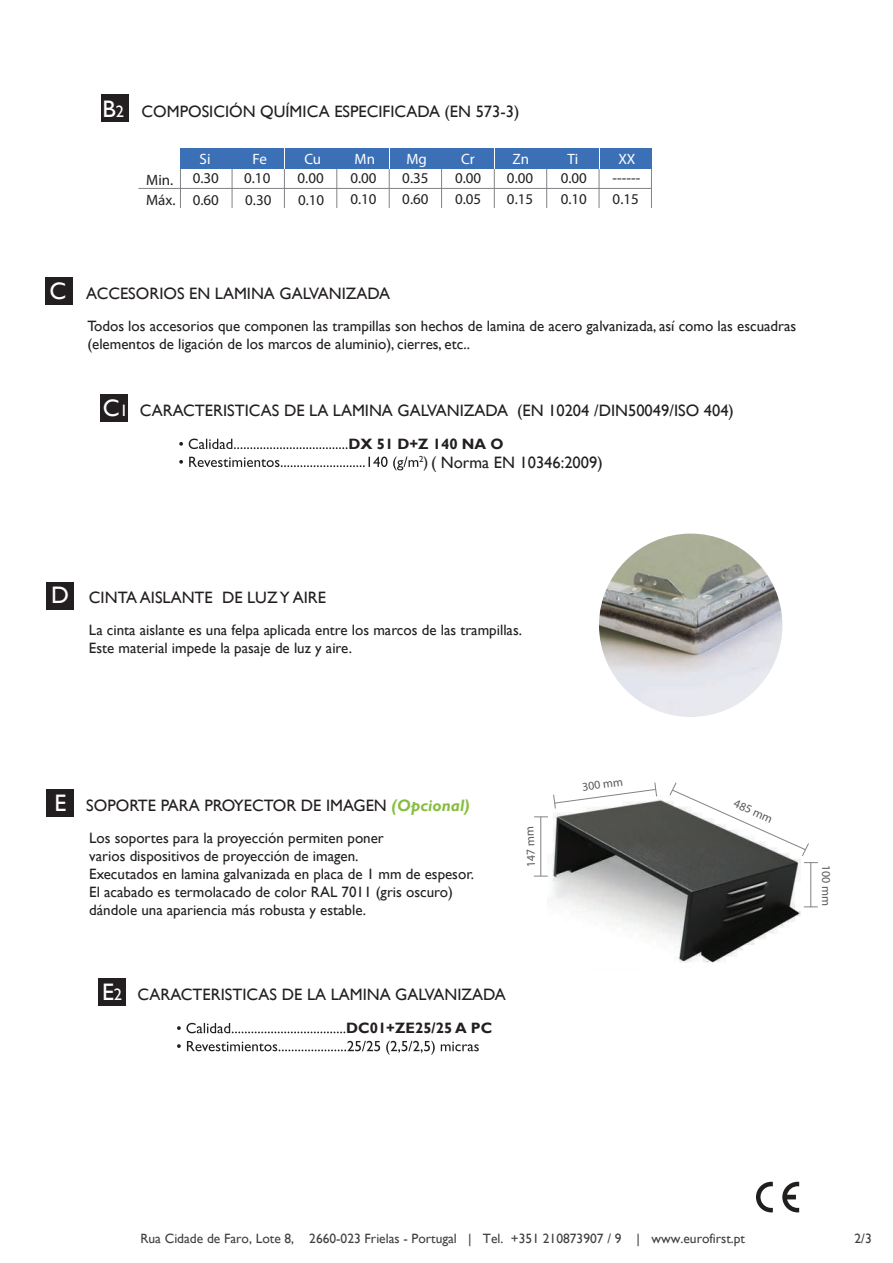
<style>
.page{position:relative;width:893px;height:1263px;background:#fff}
.page>*{position:absolute;margin:0;border:0;box-sizing:border-box;transform-origin:0 0}
.t1{font:23.85px "Gill Sans";color:#fff}
.t2{font:16.5px "Gill Sans";color:#231f20}
.t3{font:15px/18px "Gill Sans";color:#231f20}
.t4{font:15px/21.1px "Myriad Pro";color:#231f20}
.t5{font:700 15px "Gill Sans";color:#231f20}
.t6{font:15px "Myriad Pro";color:#fff}
.t7{font:13.5px "Gill Sans";color:#404041}
.t8{font:13.5px "Gill Sans";color:#3e3e3f}
.t9{font:12px "Myriad Pro";color:#57585a}
.t10{font:8.7px "Gill Sans";color:#231f20}
.s1{font-size:23.85px;color:#fff}
.s2{color:#fff}
.s3{font-size:16.5px}
.s4{font-size:15px}
.s5{font-weight:700;font-style:italic;color:#87bd3f}
</style>
<div class="page">
<svg style="left:756px;top:1182px;width:17px;height:30px"></svg>
<svg style="left:782px;top:1182px;width:17px;height:30px"></svg>
<img style="left:599px;top:534px;width:183px;height:183px;border-radius:92px">
<div style="left:47px;top:789px;width:27px;height:28px;background:#231f20"></div>
<img style="left:547px;top:799px;width:263px;height:164px">
<div style="left:98px;top:978px;width:28px;height:28px;background:#231f20"></div>
<svg style="left:177px;top:1023px;width:168px;height:10px"></svg>
<svg style="left:177px;top:1041px;width:302px;height:13px"></svg>
<hr style="left:540px;top:817px;width:1px;height:59px;background:#808285">
<svg style="left:534px;top:816px;width:14px;height:1px"></svg>
<svg style="left:534px;top:876px;width:14px;height:1px"></svg>
<hr style="left:810px;top:863px;width:1px;height:44px;background:#808285">
<svg style="left:804px;top:906px;width:14px;height:1px"></svg>
<svg style="left:669px;top:782px;width:149px;height:81px"></svg>
<svg style="left:553px;top:782px;width:104px;height:27px"></svg>
<div style="left:46px;top:582px;width:28px;height:27px;background:#231f20"></div>
<div style="left:45px;top:277px;width:27px;height:28px;background:#231f20"></div>
<div style="left:101px;top:94px;width:28px;height:28px;background:#231f20"></div>
<div style="left:180px;top:148px;width:51px;height:20px;background:#3b70b6"></div>
<div style="left:232px;top:148px;width:52px;height:20px;background:#3b70b6"></div>
<div style="left:285px;top:148px;width:51px;height:20px;background:#3b70b6"></div>
<div style="left:337px;top:148px;width:52px;height:20px;background:#3b70b6"></div>
<div style="left:390px;top:148px;width:51px;height:20px;background:#3b70b6"></div>
<div style="left:442px;top:148px;width:52px;height:20px;background:#3b70b6"></div>
<div style="left:495px;top:148px;width:51px;height:20px;background:#3b70b6"></div>
<div style="left:547px;top:148px;width:52px;height:20px;background:#3b70b6"></div>
<div style="left:600px;top:148px;width:51px;height:20px;background:#3b70b6"></div>
<hr style="left:138px;top:188px;width:356px;height:1px;background:#808285">
<hr style="left:441px;top:169px;width:1px;height:39px;background:#808285">
<hr style="left:389px;top:169px;width:1px;height:39px;background:#808285">
<hr style="left:336px;top:169px;width:1px;height:39px;background:#808285">
<hr style="left:284px;top:169px;width:1px;height:39px;background:#808285">
<hr style="left:232px;top:169px;width:1px;height:39px;background:#808285">
<hr style="left:494px;top:188px;width:157px;height:1px;background:#808285">
<hr style="left:651px;top:169px;width:1px;height:39px;background:#808285">
<hr style="left:599px;top:169px;width:1px;height:39px;background:#808285">
<hr style="left:546px;top:169px;width:1px;height:39px;background:#808285">
<hr style="left:494px;top:169px;width:1px;height:39px;background:#808285">
<hr style="left:180px;top:169px;width:1px;height:39px;background:#808285">
<div style="left:100px;top:394px;width:28px;height:27px;background:#231f20"></div>
<svg style="left:179px;top:439px;width:168px;height:10px"></svg>
<svg style="left:179px;top:457px;width:239px;height:13px"></svg>
<p class="t2" style="left:102px;top:102px;width:418px"><span class="s1">B</span><span class="s2">2</span> COMPOSICIÓN QUÍMICA ESPECIFICADA (EN 573-3)</p>
<p class="t6" style="left:200px;top:150px;width:12px">Si</p>
<p class="t6" style="left:253px;top:150px;width:16px">Fe</p>
<p class="t6" style="left:304px;top:150px;width:18px">Cu</p>
<p class="t6" style="left:354px;top:150px;width:22px">Mn</p>
<p class="t6" style="left:406px;top:150px;width:22px">Mg</p>
<p class="t6" style="left:461px;top:150px;width:15px">Cr</p>
<p class="t6" style="left:513px;top:150px;width:18px">Zn</p>
<p class="t6" style="left:568px;top:150px;width:12px">Ti</p>
<p class="t6" style="left:618px;top:150px;width:18px">XX</p>
<p class="t4" style="left:146px;top:170px;width:31px;line-height:19.6px">Min.<br>Máx.</p>
<p class="t4" style="left:193px;top:167px;width:28px;line-height:21.8px">0.30<br>0.60</p>
<p class="t4" style="left:244px;top:167px;width:28px">0.10</p>
<p class="t4" style="left:298px;top:167px;width:28px;line-height:21.8px">0.00<br>0.10</p>
<p class="t4" style="left:350px;top:167px;width:28px">0.00<br>0.10</p>
<p class="t4" style="left:402px;top:167px;width:28px">0.35<br>0.60</p>
<p class="t4" style="left:455px;top:167px;width:28px">0.00<br>0.05</p>
<p class="t4" style="left:507px;top:167px;width:28px">0.00<br>0.15</p>
<p class="t4" style="left:561px;top:167px;width:28px">0.00<br>0.10</p>
<p class="t4" style="left:613px;top:167px;width:29px">------<br>0.15</p>
<p class="t4" style="left:245px;top:189px;width:28px">0.30</p>
<p class="t2" style="left:50px;top:284px;width:342px"><span class="s1">C</span> ACCESORIOS EN LAMINA GALVANIZADA</p>
<p class="t3" style="left:87px;top:317px;width:710px">Todos los accesorios que componen las trampillas son hechos de lamina de acero galvanizada, así como las escuadras (elementos de ligación de los marcos de aluminio), cierres, etc..</p>
<h1 class="t1" style="left:103px;top:394px;width:27px">C<span class="s3">1</span></h1>
<p class="t2" style="left:140px;top:401px;width:596px">CARACTERISTICAS DE LA LAMINA GALVANIZADA (EN 10204 /DIN50049/ISO 404)</p>
<p class="t5" style="left:348px;top:435px;width:157px">DX 51 D+Z 140 NA O</p>
<p class="t10" style="left:419px;top:454px;width:11px">2<span class="s4">)</span></p>
<p class="t2" style="left:431px;top:453px;width:173px">( Norma EN 10346:2009)</p>
<p class="t2" style="left:51px;top:588px;width:276px"><span class="s1">D</span> CINTA AISLANTE DE LUZY AIRE</p>
<p class="t3" style="left:89px;top:622px;width:435px">La cinta aislante es una felpa aplicada entre los marcos de las trampillas.<br>Este material impede la pasaje de luz y aire.</p>
<p class="t2" style="left:54px;top:796px;width:417px"><span class="s1">E</span> SOPORTE PARA PROYECTOR DE IMAGEN <span class="s5">(Opcional)</span></p>
<p class="t3" style="left:89px;top:829px;width:386px">Los soportes para la proyección permiten poner<br>varios dispositivos de proyección de imagen.<br>Executados en lamina galvanizada en placa de 1 mm de espesor.<br>El acabado es termolacado de color RAL 7011 (gris oscuro) dándole una apariencia más robusta y estable.</p>
<p class="t9" style="left:524px;top:868px;width:43px;rotate:-92deg">147 mm</p>
<p class="t2" style="left:102px;top:985px;width:405px"><span class="s1">E</span><span class="s2">2</span> CARACTERISTICAS DE LA LAMINA GALVANIZADA</p>
<p class="t5" style="left:346px;top:1019px;width:148px">DC01+ZE25/25 A PC</p>
<p class="t9" style="left:581px;top:779px;width:43px;rotate:-8deg">300 mm</p>
<p class="t9" style="left:738px;top:796px;width:43px;rotate:24deg">485 mm</p>
<p class="t9" style="left:833px;top:865px;width:43px;rotate:90deg">001 m m</p>
<p class="t7" style="left:140px;top:1230px;width:606px">Rua Cidade de Faro, Lote 8, 2660-023 Frielas - Portugal | Tel. +351 210873907 / 9 | www.eurofirst.pt</p>
<p class="t8" style="left:854px;top:1230px;width:19px">2/3</p>
</div>
